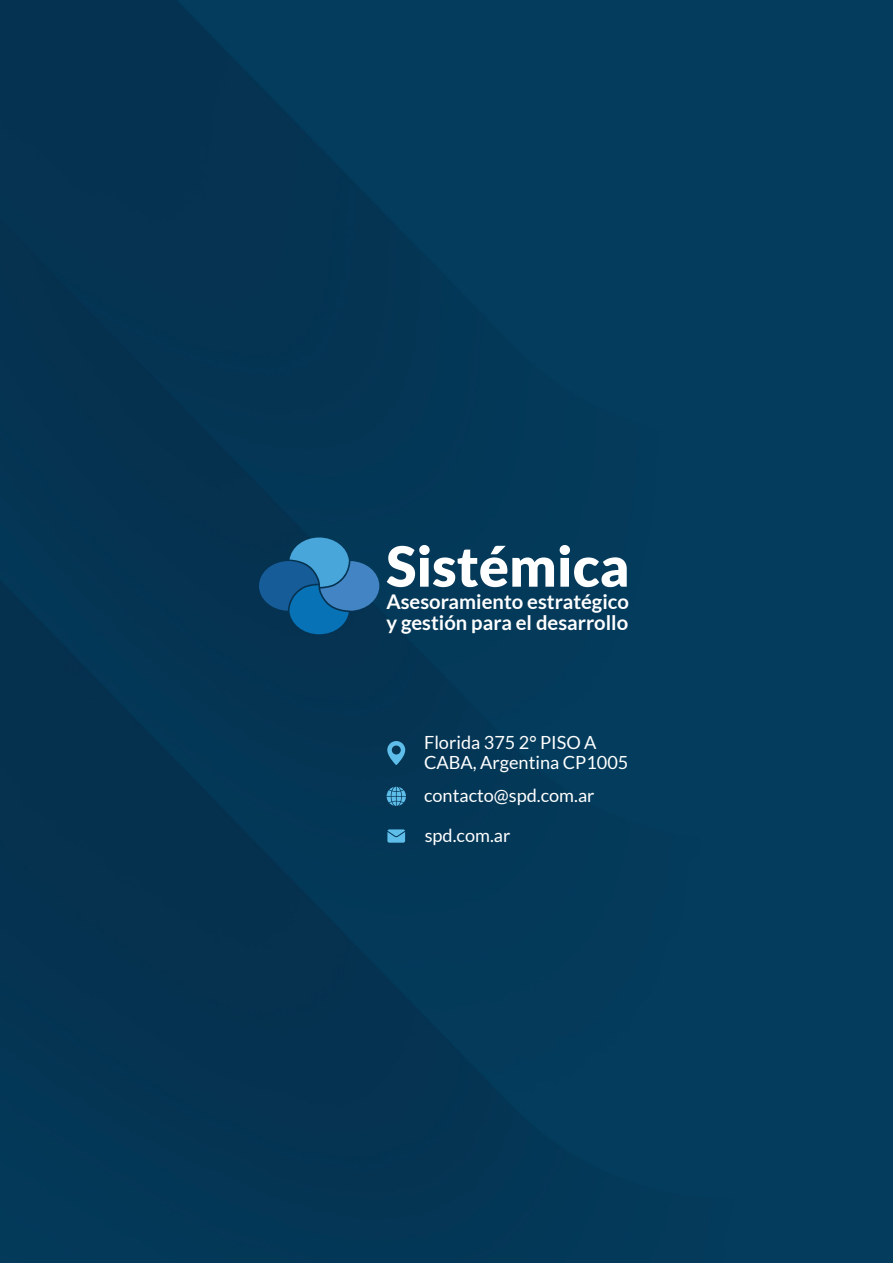
<style>
.page{position:relative;width:893px;height:1263px;background:#fff}
.page>*{position:absolute;margin:0;border:0;box-sizing:border-box;transform-origin:0 0}
.t1{font:900 55.5px "Lato";color:#fff}
.t2{font:700 20.25px/20.2px "Lato";color:#fff}
.t3{font:18.15px/19.5px "Lato";color:#fff}
</style>
<div class="page">
<img style="left:0;top:0;width:893px;height:1263px">
<svg style="left:387px;top:741px;width:18px;height:24px"></svg>
<svg style="left:387px;top:787px;width:19px;height:19px"></svg>
<svg style="left:387px;top:829px;width:18px;height:14px"></svg>
<svg style="left:257px;top:537px;width:122px;height:97px;background:#1b6192"></svg>
<h1 class="t1" style="left:386px;top:534px;width:245px">Sistémica</h1>
<p class="t2" style="left:386px;top:592px;width:244px">Asesoramiento estratégico y gestión para el desarrollo</p>
<p class="t3" style="left:424px;top:733px;width:206px">Florida 375 2° PISO A<br>CABA, Argentina CP1005</p>
<p class="t3" style="left:424px;top:776px;width:172px;line-height:39.8px">contacto@spd.com.ar spd.com.ar</p>
</div>
